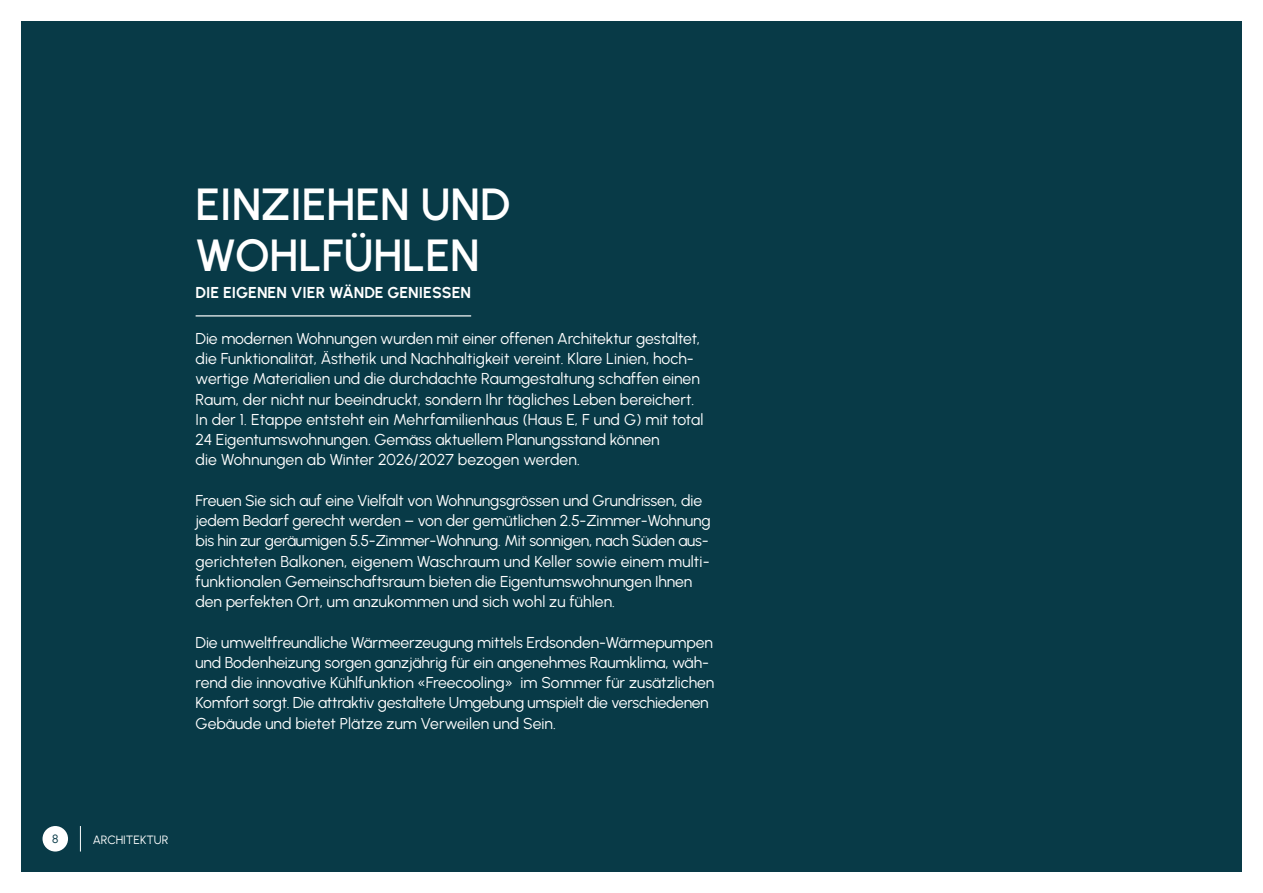
<style>
.page{position:relative;width:1263px;height:893px;background:#fff}
.page>*{position:absolute;margin:0;border:0;box-sizing:border-box;transform-origin:0 0}
.HAUS_D_fein{font:600 45px/51px "Urbanist";color:#fff}
.t1{font:15.75px/20.2px "Urbanist";letter-spacing:-.005em;color:#fff}
.HAUS_D_fein-2{font:700 15.75px "Urbanist";letter-spacing:.005em;color:#fff}
.t2{font:12px "Urbanist";color:#fff}
.t3{font:12px "Urbanist";color:#083a47}
</style>
<div class="page">
<div style="left:21px;top:21px;width:1221px;height:851px;background:#083a47"></div>
<hr style="left:196px;top:315px;width:275px;height:1px;background:#fff">
<div style="left:43px;top:826px;width:25px;height:25px;background:#fff;border-radius:50%"></div>
<svg style="left:80px;top:826px;width:1px;height:25px"></svg>
<p class="HAUS_D_fein" style="left:196px;top:177px;width:316px">EINZIEHEN UND<br>WOHLFÜHLEN</p>
<p class="HAUS_D_fein-2" style="left:196px;top:282px;width:277px">DIE EIGENEN VIER WÄNDE GENIESSEN</p>
<p class="t1" style="left:196px;top:328px;width:509px">Die modernen Wohnungen wurden mit einer offenen Architektur gestaltet, die Funktionalität, Ästhetik und Nachhaltigkeit vereint. Klare Linien, hoch&shy;wertige Materialien und die durchdachte Raumgestaltung schaffen einen Raum, der nicht nur beeindruckt, sondern Ihr tägliches Leben bereichert.<br>In der 1. Etappe entsteht ein Mehrfamilienhaus (Haus E, F und G) mit total 24 Eigentumswohnungen. Gemäss aktuellem Planungsstand können<br>die Wohnungen ab Winter 2026/2027 bezogen werden.</p>
<p class="t1" style="left:196px;top:490px;width:517px">Freuen Sie sich auf eine Vielfalt von Wohnungsgrössen und Grundrissen, die jedem Bedarf gerecht werden – von der gemütlichen 2.5-Zimmer-Wohnung bis hin zur geräumigen 5.5-Zimmer-Wohnung. Mit sonnigen, nach Süden aus&shy;gerichteten Balkonen, eigenem Waschraum und Keller sowie einem multi&shy;funktionalen Gemeinschaftsraum bieten die Eigentumswohnungen Ihnen den perfekten Ort, um anzukommen und sich wohl zu fühlen.</p>
<p class="t1" style="left:196px;top:632px;width:520px">Die umweltfreundliche Wärmeerzeugung mittels Erdsonden-Wärmepumpen und Bodenheizung sorgen ganzjährig für ein angenehmes Raumklima, wäh&shy;rend die innovative Kühlfunktion «Freecooling» im Sommer für zusätzlichen Komfort sorgt. Die attraktiv gestaltete Umgebung umspielt die verschiedenen Gebäude und bietet Plätze zum Verweilen und Sein.</p>
<p class="t3" style="left:52px;top:831px;width:8px">8</p>
<p class="t2" style="left:93px;top:832px;width:77px">ARCHITEKTUR</p>
</div>
